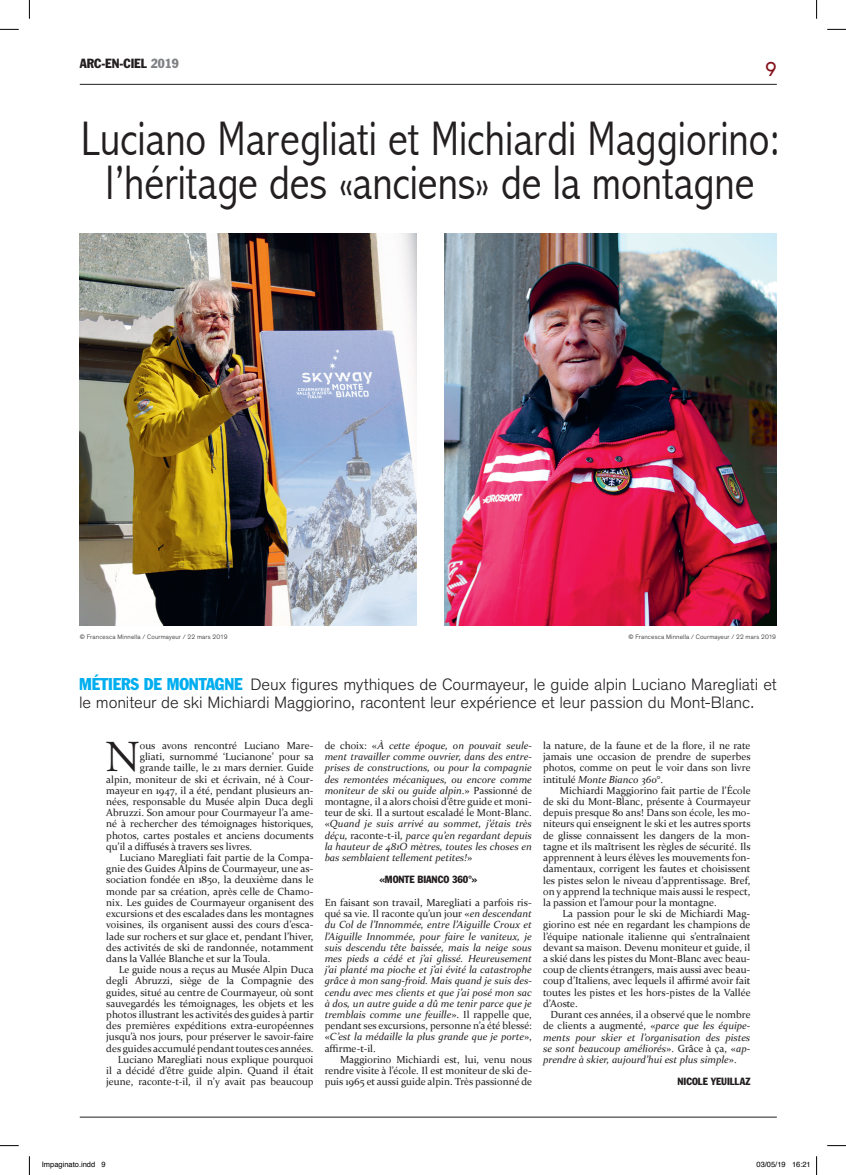
<style>
.page{position:relative;width:846px;height:1175px;background:#fff}
.page>*{position:absolute;margin:0;border:0;box-sizing:border-box;transform-origin:0 0}
.t1{font:300 condensed 48.62px/44.9px "Abadi";color:#231f20;text-align:center}
.t2{font:44.12px "Adobe Garamond Pro";color:#231f20}
.t3{font:18.62px "Terrazzo";color:#830e18}
.t4{font:300 16.88px/18.6px "Theinhardt";letter-spacing:-.01em;color:#231f20}
.t5{font:condensed 13.12px "Franklin Gothic";color:#231f20}
.t6{font:10.25px/22.4px "Constantia";color:#231f20;text-align:center}
.t7{font:italic 10.25px/11.2px "Constantia";color:#231f20;text-align:justify}
.t8{font:condensed 10.25px "Franklin Gothic";letter-spacing:-.005em;color:#231f20}
.t9{font:7.5px "Helvetica";color:#000}
.t10{font:300 6.5px "Theinhardt";letter-spacing:.015em;color:#231f20}
.s1{color:#808285}
.s2{font-family:"Franklin Gothic";font-weight:400;font-stretch:condensed;color:#00aeef}
.s3{font-style:normal}
.s4{font-family:"Franklin Gothic";font-stretch:condensed}
.s5{font-style:italic}
</style>
<div class="page">
<hr style="left:80px;top:84px;width:696px;height:1px;background:#231f20">
<hr style="left:80px;top:1117px;width:696px;height:1px;background:#231f20">
<img style="left:80px;top:233px;width:336px;height:393px">
<img style="left:444px;top:233px;width:332px;height:393px">
<svg style="left:0;top:29px;width:19px;height:1px"></svg>
<svg style="left:827px;top:29px;width:18px;height:1px"></svg>
<svg style="left:0;top:1145px;width:19px;height:1px"></svg>
<svg style="left:827px;top:1145px;width:18px;height:1px"></svg>
<svg style="left:29px;top:0;width:1px;height:19px"></svg>
<svg style="left:29px;top:1156px;width:1px;height:19px"></svg>
<svg style="left:816px;top:0;width:1px;height:19px"></svg>
<svg style="left:816px;top:1156px;width:1px;height:19px"></svg>
<p class="t5" style="left:80px;top:55px;width:100px">ARC-EN-CIEL <span class="s1">2019</span></p>
<p class="t3" style="left:765px;top:58px;width:13px">9</p>
<p class="t1" style="left:81px;top:116px;width:700px">Luciano Maregliati et Michiardi Maggiorino: l’héritage des «anciens» de la montagne</p>
<p class="t10" style="left:80px;top:633px;width:149px">© Francesca Minnella / Courmayeur / 22 mars 2019</p>
<p class="t10" style="left:628px;top:633px;width:149px">© Francesca Minnella / Courmayeur / 22 mars 2019</p>
<p class="t4" style="left:79px;top:675px;width:699px"><span class="s2">MÉTIERS DE MONTAGNE</span> Deux figures mythiques de Courmayeur, le guide alpin Luciano Maregliati et le moniteur de ski Michiardi Maggiorino, racontent leur expérience et leur passion du Mont-Blanc.</p>
<p class="t2" style="left:105px;top:731px;width:36px">N</p>
<p class="t6" style="left:140px;top:734px;width:175px">ous avons rencontré Luciano Mare-</p>
<p class="t7" style="left:324px;top:739px;width:209px"><span class="s3">de choix: «</span>À cette époque, on pouvait seule&shy;ment travailler comme ouvrier, dans des entre&shy;prises de constructions, ou pour la compagnie des remontées mécaniques, ou encore comme moniteur de ski ou guide alpin<span class="s3">.» Passionné de montagne, il a alors choisi d’être guide et moni&shy;teur de ski. Il a surtout escaladé le Mont-Blanc. «</span>Quand je suis arrivé au sommet, j’étais très déçu, <span class="s3">raconte-t-il</span>, parce qu’en regardant depuis la hauteur de 481O mètres, toutes les choses en bas semblaient tellement petites!<span class="s3">»</span></p>
<p class="t6" style="left:324px;top:868px;width:209px"><span class="s4">«MONTE BIANCO 360°»<br></span>En faisant son travail, Maregliati a parfois ris-</p>
<p class="t6" style="left:324px;top:902px;width:209px">qué sa vie. Il raconte qu’un jour «<span class="s5">en descendant</span></p>
<p class="t7" style="left:324px;top:919px;width:209px">du Col de l’Innommée, entre l’Aiguille Croux et</p>
<p class="t7" style="left:324px;top:930px;width:209px">l’Aiguille Innommée, pour faire le vaniteux, je</p>
<p class="t7" style="left:324px;top:941px;width:209px">suis descendu tête baissée, mais la neige sous</p>
<p class="t7" style="left:324px;top:952px;width:209px">mes pieds a cédé et j’ai glissé. Heureusement</p>
<p class="t7" style="left:324px;top:964px;width:209px">j’ai planté ma pioche et j’ai évité la catastrophe</p>
<p class="t7" style="left:324px;top:975px;width:209px">grâce à mon sang-froid. Mais quand je suis des-</p>
<p class="t7" style="left:324px;top:986px;width:209px">cendu avec mes clients et que j’ai posé mon sac</p>
<p class="t7" style="left:324px;top:997px;width:209px">à dos, un autre guide a dû me tenir parce que je</p>
<p class="t7" style="left:324px;top:1008px;width:209px">tremblais comme une feuille<span class="s3">». Il rappelle que,</span></p>
<p class="t6" style="left:324px;top:1014px;width:209px">pendant ses excursions, personne n’a été blessé:</p>
<p class="t7" style="left:324px;top:1031px;width:209px"><span class="s3">«</span>C’est la médaille la plus grande que je porte<span class="s3">»,</span></p>
<p class="t6" style="left:324px;top:1036px;width:53px">affirme-t-il.</p>
<p class="t6" style="left:340px;top:1048px;width:193px">Maggiorino Michiardi est, lui, venu nous</p>
<p class="t6" style="left:324px;top:1059px;width:209px">rendre visite à l’école. Il est moniteur de ski de-</p>
<p class="t6" style="left:324px;top:1070px;width:209px">puis 1965 et aussi guide alpin. Très passionné de</p>
<p class="t6" style="left:543px;top:734px;width:209px">la nature, de la faune et de la flore, il ne rate</p>
<p class="t6" style="left:543px;top:745px;width:209px">jamais une occasion de prendre de superbes</p>
<p class="t6" style="left:543px;top:756px;width:209px">photos, comme on peut le voir dans son livre</p>
<p class="t7" style="left:543px;top:773px;width:121px"><span class="s3">intitulé</span> Monte Bianco 360<span class="s3">°.</span></p>
<p class="t6" style="left:560px;top:779px;width:192px">Michiardi Maggiorino fait partie de l’École</p>
<p class="t6" style="left:543px;top:790px;width:209px">de ski du Mont-Blanc, présente à Courmayeur</p>
<p class="t6" style="left:543px;top:801px;width:209px">depuis presque 80 ans! Dans son école, les mo-</p>
<p class="t6" style="left:543px;top:812px;width:209px">niteurs qui enseignent le ski et les autres sports</p>
<p class="t6" style="left:543px;top:823px;width:209px">de glisse connaissent les dangers de la mon-</p>
<p class="t6" style="left:543px;top:835px;width:209px">tagne et ils maîtrisent les règles de sécurité. Ils</p>
<p class="t6" style="left:543px;top:846px;width:209px">apprennent à leurs élèves les mouvements fon-</p>
<p class="t6" style="left:543px;top:857px;width:209px">damentaux, corrigent les fautes et choisissent</p>
<p class="t6" style="left:543px;top:868px;width:209px">les pistes selon le niveau d’apprentissage. Bref,</p>
<p class="t6" style="left:543px;top:880px;width:209px">on y apprend la technique mais aussi le respect,</p>
<p class="t6" style="left:543px;top:891px;width:175px">la passion et l’amour pour la montagne.</p>
<p class="t6" style="left:562px;top:902px;width:189px">La passion pour le ski de Michiardi Mag-</p>
<p class="t6" style="left:543px;top:913px;width:209px">giorino est née en regardant les champions de</p>
<p class="t6" style="left:543px;top:924px;width:209px">l’équipe nationale italienne qui s’entraînaient</p>
<p class="t6" style="left:543px;top:936px;width:209px">devant sa maison. Devenu moniteur et guide, il</p>
<p class="t6" style="left:543px;top:947px;width:209px">a skié dans les pistes du Mont-Blanc avec beau-</p>
<p class="t6" style="left:543px;top:958px;width:209px">coup de clients étrangers, mais aussi avec beau-</p>
<p class="t6" style="left:543px;top:969px;width:209px">coup d’Italiens, avec lequels il affirmé avoir fait</p>
<p class="t6" style="left:543px;top:980px;width:209px">toutes les pistes et les hors-pistes de la Vallée</p>
<p class="t6" style="left:543px;top:992px;width:36px">d’Aoste.</p>
<p class="t6" style="left:550px;top:1003px;width:201px">Durant ces années, il a observé que le nombre</p>
<p class="t6" style="left:543px;top:1014px;width:209px">de clients a augmenté, «<span class="s5">parce que les équipe-</span></p>
<p class="t7" style="left:543px;top:1031px;width:209px">ments pour skier et l’organisation des pistes</p>
<p class="t7" style="left:543px;top:1042px;width:209px">se sont beaucoup améliorés<span class="s3">». Grâce à ça, «</span>ap-</p>
<p class="t7" style="left:543px;top:1053px;width:195px">prendre à skier, aujourd’hui est plus simple<span class="s3">».</span></p>
<p class="t8" style="left:677px;top:1075px;width:74px">NICOLE YEUILLAZ</p>
<p class="t6" style="left:140px;top:745px;width:175px">gliati, surnommé ‘Lucianone’ pour sa</p>
<p class="t6" style="left:140px;top:756px;width:175px">grande taille, le 21 mars dernier. Guide</p>
<p class="t6" style="left:106px;top:767px;width:209px">alpin, moniteur de ski et écrivain, né à Cour-</p>
<p class="t6" style="left:106px;top:779px;width:209px">mayeur en 1947, il a été, pendant plusieurs an-</p>
<p class="t6" style="left:106px;top:790px;width:209px">nées, responsable du Musée alpin Duca degli</p>
<p class="t6" style="left:106px;top:801px;width:209px">Abruzzi. Son amour pour Courmayeur l’a ame-</p>
<p class="t6" style="left:106px;top:812px;width:209px">né à rechercher des témoignages historiques,</p>
<p class="t6" style="left:106px;top:823px;width:209px">photos, cartes postales et anciens documents</p>
<p class="t6" style="left:106px;top:835px;width:147px">qu’il a diffusés à travers ses livres.</p>
<p class="t6" style="left:119px;top:846px;width:195px">Luciano Maregliati fait partie de la Compa-</p>
<p class="t6" style="left:106px;top:857px;width:209px">gnie des Guides Alpins de Courmayeur, une as-</p>
<p class="t6" style="left:106px;top:868px;width:209px">sociation fondée en 1850, la deuxième dans le</p>
<p class="t6" style="left:106px;top:879px;width:209px">monde par sa création, après celle de Chamo-</p>
<p class="t6" style="left:106px;top:891px;width:209px">nix. Les guides de Courmayeur organisent des</p>
<p class="t6" style="left:106px;top:902px;width:209px">excursions et des escalades dans les montagnes</p>
<p class="t6" style="left:106px;top:913px;width:209px">voisines, ils organisent aussi des cours d’esca-</p>
<p class="t6" style="left:106px;top:924px;width:209px">lade sur rochers et sur glace et, pendant l’hiver,</p>
<p class="t6" style="left:106px;top:936px;width:209px">des activités de ski de randonnée, notamment</p>
<p class="t6" style="left:106px;top:947px;width:165px">dans la Vallée Blanche et sur la Toula.</p>
<p class="t6" style="left:119px;top:958px;width:196px">Le guide nous a reçus au Musée Alpin Duca</p>
<p class="t6" style="left:106px;top:969px;width:209px">degli Abruzzi, siège de la Compagnie des</p>
<p class="t6" style="left:106px;top:980px;width:209px">guides, situé au centre de Courmayeur, où sont</p>
<p class="t6" style="left:106px;top:992px;width:209px">sauvegardés les témoignages, les objets et les</p>
<p class="t6" style="left:106px;top:1003px;width:209px">photos illustrant les activités des guides à partir</p>
<p class="t6" style="left:106px;top:1014px;width:209px">des premières expéditions extra-européennes</p>
<p class="t6" style="left:106px;top:1025px;width:209px">jusqu’à nos jours, pour préserver le savoir-faire</p>
<p class="t6" style="left:106px;top:1036px;width:209px">des guides accumulé pendant toutes ces années.</p>
<p class="t6" style="left:118px;top:1048px;width:197px">Luciano Maregliati nous explique pourquoi</p>
<p class="t6" style="left:106px;top:1059px;width:209px">il a décidé d’être guide alpin. Quand il était</p>
<p class="t6" style="left:106px;top:1070px;width:209px">jeune, raconte-t-il, il n’y avait pas beaucoup</p>
<p class="t9" style="left:42px;top:1159px;width:65px">Impaginato.indd 9</p>
<p class="t9" style="left:756px;top:1159px;width:56px">03/05/19 16:21</p>
</div>
